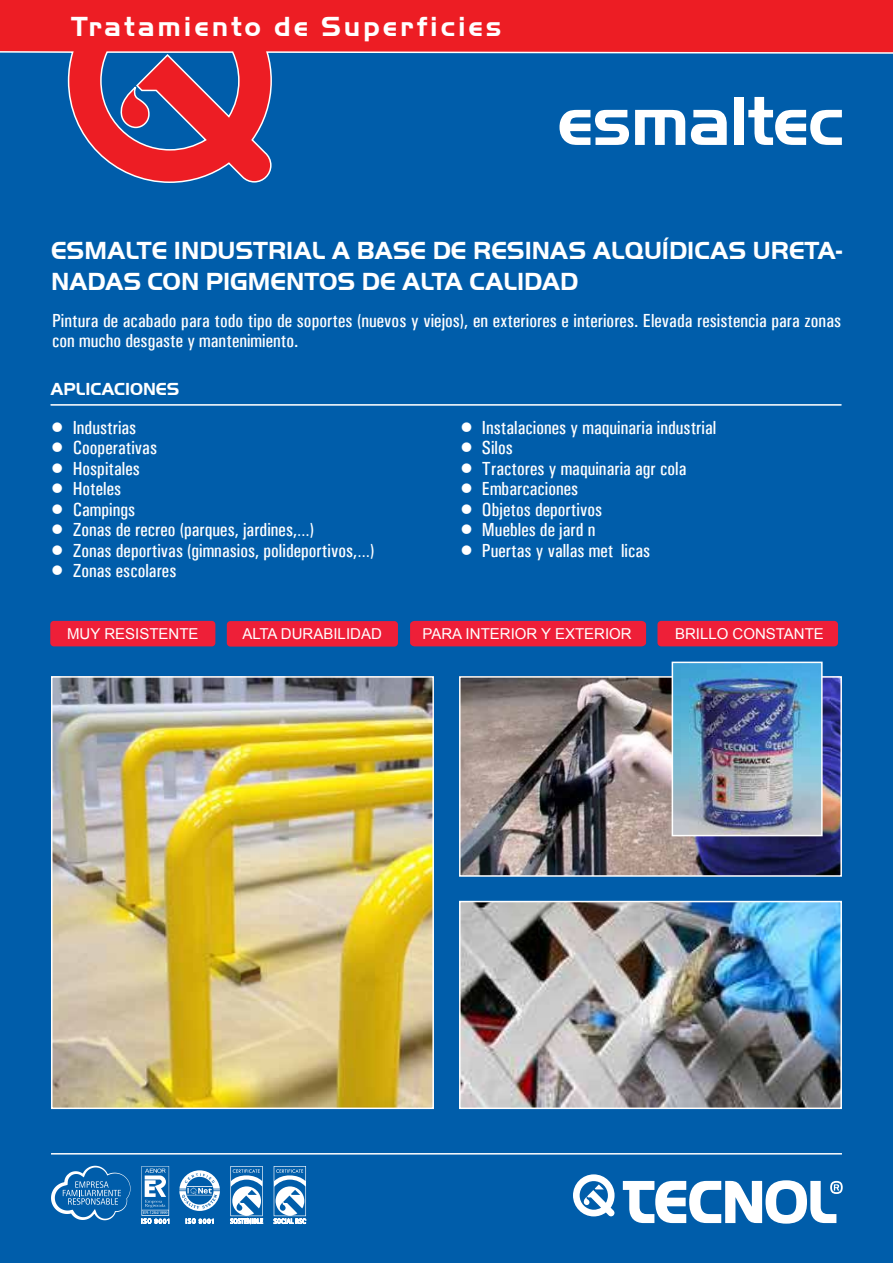
<style>
.page{position:relative;width:893px;height:1263px;background:#005daa}
.page>*{position:absolute;margin:0;border:0;box-sizing:border-box;transform-origin:0 0}
.t1{font:700 72px "Handel Got D";letter-spacing:-.02em;color:#fff}
.t2{font:700 28.5px "Handel Got D";letter-spacing:.1em;color:#fff}
.t3{font:700 25.5px/30.6px "Handel Got D";color:#fff}
.t4{font:19.05px/20.5px "Univers Condensed";color:#fff}
.t5{font:700 18px "Handel Got D";color:#fff}
.t6{font:15px "Arial";color:#fff}
</style>
<div class="page">
<hr style="left:51px;top:1153px;width:791px;height:1px;background:#fff">
<svg style="left:573px;top:1174px;width:41px;height:42px"></svg>
<svg style="left:623px;top:1180px;width:220px;height:44px"></svg>
<svg style="left:141px;top:1166px;width:28px;height:58px"></svg>
<svg style="left:186px;top:1218px;width:28px;height:6px"></svg>
<svg style="left:179px;top:1170px;width:41px;height:41px"></svg>
<svg style="left:230px;top:1166px;width:33px;height:58px"></svg>
<svg style="left:274px;top:1166px;width:32px;height:58px"></svg>
<svg style="left:51px;top:1166px;width:80px;height:54px"></svg>
<svg style="left:0;top:0;width:893px;height:183px"></svg>
<svg style="left:99px;top:51px;width:141px;height:100px"></svg>
<hr style="left:51px;top:404px;width:790px;height:2px;background:#fff">
<img style="left:462px;top:679px;width:377px;height:195px">
<div style="left:459px;top:676px;width:383px;height:201px;border:2px solid #fff"></div>
<img style="left:462px;top:904px;width:377px;height:202px">
<div style="left:459px;top:901px;width:383px;height:208px;border:2px solid #fff"></div>
<img style="left:54px;top:679px;width:377px;height:427px">
<div style="left:51px;top:676px;width:383px;height:433px;border:2px solid #fff"></div>
<div style="left:50px;top:621px;width:165px;height:25px;background:#ee1f38;border-radius:4px"></div>
<div style="left:410px;top:621px;width:236px;height:25px;background:#ee1f38"></div>
<div style="left:657px;top:621px;width:181px;height:25px;background:#ee1f38;border-radius:4px"></div>
<div style="left:227px;top:621px;width:171px;height:26px;background:#ee1f38;border-radius:4px"></div>
<img style="left:675px;top:665px;width:145px;height:168px">
<div style="left:672px;top:662px;width:151px;height:174px;border:2px solid #fff"></div>
<h2 class="t2" style="left:71px;top:10px;width:432px">Tratamiento de Superficies</h2>
<h1 class="t1" style="left:557px;top:80px;width:289px">esmaltec</h1>
<h3 class="t3" style="left:51px;top:236px;width:792px">ESMALTE INDUSTRIAL A BASE DE RESINAS ALQUÍDICAS URETA-<br>NADAS CON PIGMENTOS DE ALTA CALIDAD</h3>
<p class="t4" style="left:52px;top:310px;width:790px">Pintura de acabado para todo tipo de soportes (nuevos y viejos), en exteriores e interiores. Elevada resistencia para zonas con mucho desgaste y mantenimiento.</p>
<p class="t5" style="left:51px;top:379px;width:130px">APLICACIONES</p>
<p class="t4" style="left:51px;top:417px;width:87px">• Industrias</p>
<p class="t4" style="left:51px;top:438px;width:108px">• Cooperativas</p>
<p class="t4" style="left:51px;top:458px;width:91px">• Hospitales</p>
<p class="t4" style="left:51px;top:479px;width:72px">• Hoteles</p>
<p class="t4" style="left:51px;top:499px;width:86px">• Campings</p>
<p class="t4" style="left:51px;top:520px;width:265px">• Zonas de recreo (parques, jardines,…)</p>
<p class="t4" style="left:51px;top:540px;width:325px">• Zonas deportivas (gimnasios, polideportivos,…)</p>
<p class="t4" style="left:51px;top:561px;width:127px">• Zonas escolares</p>
<p class="t4" style="left:460px;top:417px;width:258px">• Instalaciones y maquinaria industrial</p>
<p class="t4" style="left:460px;top:438px;width:55px">• Silos</p>
<p class="t4" style="left:460px;top:458px;width:228px">• Tractores y maquinaria agrícola</p>
<p class="t4" style="left:460px;top:479px;width:120px">• Embarcaciones</p>
<p class="t4" style="left:460px;top:499px;width:144px">• Objetos deportivos</p>
<p class="t4" style="left:460px;top:520px;width:137px">• Muebles de jardín</p>
<p class="t4" style="left:460px;top:540px;width:192px">• Puertas y vallas metálicas</p>
<p class="t6" style="left:67px;top:624px;width:133px">MUY RESISTENTE</p>
<p class="t6" style="left:242px;top:624px;width:141px">ALTA DURABILIDAD</p>
<p class="t6" style="left:423px;top:624px;width:211px">PARA INTERIOR Y EXTERIOR</p>
<p class="t6" style="left:675px;top:624px;width:150px">BRILLO CONSTANTE</p>
</div>
